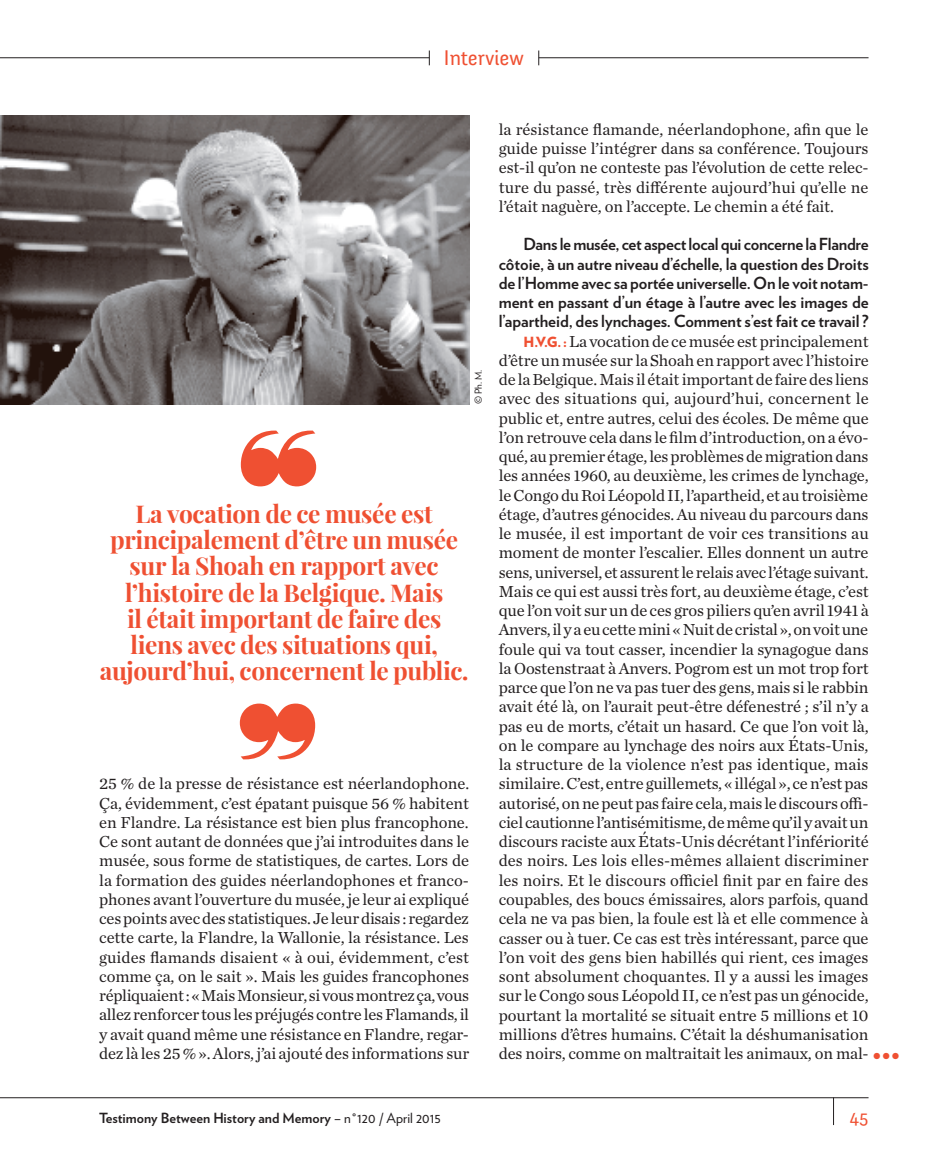
<style>
.page{position:relative;width:943px;height:1166px;background:#fff}
.page>*{position:absolute;margin:0;border:0;box-sizing:border-box;transform-origin:0 0}
.t1{font:700 24.5px/26.2px "Playfair Display";letter-spacing:-.01em;color:#ef5032;text-align:center}
.t2{font:21px "Fengardo Neue";color:#ef5032}
.t3{font:17.5px "Fengardo Neue";color:#ef5032}
.t4{font:16.62px/19.2px "Chronicle Text G1";letter-spacing:-.01em;color:#231f20;text-align:justify}
.t5{font:700 16.62px/19.2px "Verlag";letter-spacing:-.005em;color:#231f20;text-align:justify}
.t6{font:700 14px "Verlag";color:#231f20}
.t7{font:9.62px "Verlag";color:#231f20}
.t8{font:8.75px "Zapf Dingbats ITC";color:#ef5032}
.s1{font-family:"Verlag";font-weight:900;font-size:14px;color:#ef5032}
.s2{font-weight:400}
</style>
<div class="page">
<hr style="left:0;top:1097px;width:868px;height:1px;background:#231f20">
<svg style="left:833px;top:1097px;width:1px;height:28px"></svg>
<hr style="left:538px;top:57px;width:330px;height:1px;background:#231f20">
<hr style="left:0;top:57px;width:429px;height:1px;background:#231f20">
<svg style="left:429px;top:51px;width:1px;height:14px"></svg>
<svg style="left:538px;top:51px;width:1px;height:14px"></svg>
<img style="left:0;top:116px;width:469px;height:288px">
<p class="t2" style="left:444px;top:46px;width:81px">Interview</p>
<p class="t7" style="left:471px;top:404px;width:36px;rotate:-90deg">© Ph. M.</p>
<h1 class="t1" style="left:100px;top:500px;width:370px">La vocation de ce musée est principalement d’être un musée sur la Shoah en rapport avec l’histoire de la Belgique. Mais<br>il était important de faire des liens avec des situations qui, aujourd’hui, concernent le public.</h1>
<p class="t4" style="left:99px;top:773px;width:371px">25 % de la presse de résistance est néerlandophone.<br>Ça, évidemment, c’est épatant puisque 56 % habitent en Flandre. La résistance est bien plus francophone.<br>Ce sont autant de données que j’ai introduites dans le musée, sous forme de statistiques, de cartes. Lors de la formation des guides néerlandophones et franco&shy;phones avant l’ouverture du musée, je leur ai expliqué ces points avec des statistiques. Je leur disais : regardez cette carte, la Flandre, la Wallonie, la résistance. Les guides flamands disaient « à oui, évidemment, c’est comme ça, on le sait ». Mais les guides francophones répliquaient : « Mais Monsieur, si vous montrez ça, vous allez renforcer tous les préjugés contre les Flamands, il y avait quand même une résistance en Flandre, regar&shy;dez là les 25 % ». Alors, j’ai ajouté des informations sur</p>
<p class="t4" style="left:499px;top:119px;width:371px">la résistance flamande, néerlandophone, afin que le guide puisse l’intégrer dans sa conférence. Toujours est-il qu’on ne conteste pas l’évolution de cette relec&shy;ture du passé, très différente aujourd’hui qu’elle ne l’était naguère, on l’accepte. Le chemin a été fait.</p>
<p class="t5" style="left:499px;top:234px;width:371px;text-indent:25px">Dans le musée, cet aspect local qui concerne la Flandre côtoie, à un autre niveau d’échelle, la question des Droits de l’Homme avec sa portée universelle. On le voit notam&shy;ment en passant d’un étage à l’autre avec les images de l’apartheid, des lynchages. Comment s’est fait ce travail ?</p>
<p class="t4" style="left:499px;top:330px;width:371px;text-indent:25px"><span class="s1">H.V.G. :</span> La vocation de ce musée est principalement d’être un musée sur la Shoah en rapport avec l’histoire de la Belgique. Mais il était important de faire des liens avec des situations qui, aujourd’hui, concernent le public et, entre autres, celui des écoles. De même que l’on retrouve cela dans le film d’introduction, on a évo&shy;qué, au premier étage, les problèmes de migration dans les années 1960, au deuxième, les crimes de lynchage, le Congo du Roi Léopold II, l’apartheid, et au troisième étage, d’autres génocides. Au niveau du parcours dans le musée, il est important de voir ces transitions au moment de monter l’escalier. Elles donnent un autre sens, universel, et assurent le relais avec l’étage suivant.<br>Mais ce qui est aussi très fort, au deuxième étage, c’est que l’on voit sur un de ces gros piliers qu’en avril 1941 à Anvers, il y a eu cette mini « Nuit de cristal », on voit une foule qui va tout casser, incendier la synagogue dans la Oostenstraat à Anvers. Pogrom est un mot trop fort parce que l’on ne va pas tuer des gens, mais si le rabbin avait été là, on l’aurait peut-être défenestré ; s’il n’y a pas eu de morts, c’était un hasard. Ce que l’on voit là, on le compare au lynchage des noirs aux États-Unis, la structure de la violence n’est pas identique, mais similaire. C’est, entre guillemets, « illégal », ce n’est pas autorisé, on ne peut pas faire cela, mais le discours offi&shy;ciel cautionne l’antisémitisme, de même qu’il y avait un discours raciste aux États-Unis décrétant l’infériorité des noirs. Les lois elles-mêmes allaient discriminer les noirs. Et le discours officiel finit par en faire des coupables, des boucs émissaires, alors parfois, quand cela ne va pas bien, la foule est là et elle commence à casser ou à tuer. Ce cas est très intéressant, parce que l’on voit des gens bien habillés qui rient, ces images sont absolument choquantes. Il y a aussi les images sur le Congo sous Léopold II, ce n’est pas un génocide, pourtant la mortalité se situait entre 5 millions et 10 millions d’êtres humains. C’était la déshumanisation des noirs, comme on maltraitait les animaux, on mal-</p>
<p class="t8" style="left:873px;top:1052px;width:27px">● ● ●</p>
<p class="t6" style="left:99px;top:1106px;width:343px">Testimony Between History and Memory <span class="s2">– n°120 / April 2015</span></p>
<p class="t3" style="left:849px;top:1106px;width:21px">45</p>
</div>
